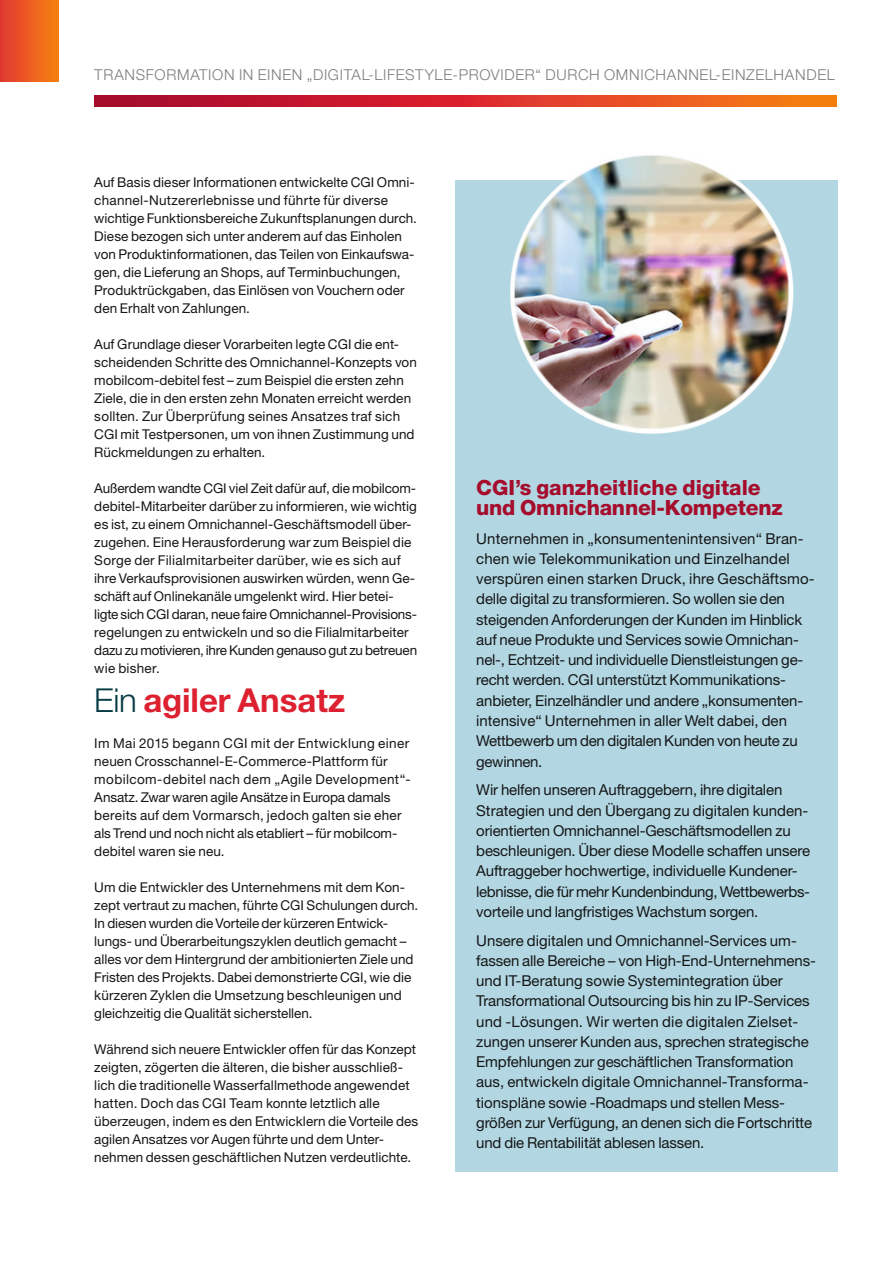
<style>
.page{position:relative;width:893px;height:1263px;background:#fff}
.page>*{position:absolute;margin:0;border:0;box-sizing:border-box;transform-origin:0 0}
.t1{font:700 33px "Helvetica Neue LT Std";color:#dd2130}
.t2{font:800 21px/19.5px "Helvetica Neue LT Std";color:#a60d2c}
.t3{font:15px/20.2px "Helvetica Neue LT Std";letter-spacing:-.01em;color:#151616}
.t4{font:300 15px "Helvetica Neue LT Std";letter-spacing:.045em;color:#7c7d7c}
.t5{font:13.5px/18px "Helvetica Neue LT Std";letter-spacing:.005em;color:#151616}
.s1{font-weight:300;color:#093b45}
</style>
<div class="page">
<div style="left:0;top:0;width:58px;height:81px;background:linear-gradient(to right,#e13732,#f58010)"></div>
<svg style="left:94px;top:96px;width:742px;height:10px;background:#d43527"></svg>
<div style="left:455px;top:180px;width:383px;height:991px;background:#b2d7e3"></div>
<img style="left:511px;top:155px;width:282px;height:278px">
<p class="t4" style="left:94px;top:65px;width:742px">TRANSFORMATION IN EINEN „DIGITAL-LIFESTYLE-PROVIDER“ DURCH OMNICHANNEL-EINZELHANDEL</p>
<p class="t5" style="left:94px;top:173px;width:324px">Auf Basis dieser Informationen entwickelte CGI Omni&shy;channel-Nutzererlebnisse und führte für diverse wichtige Funktionsbereiche Zukunftsplanungen durch.<br>Diese bezogen sich unter anderem auf das Einholen von Produktinformationen, das Teilen von Einkaufswa&shy;gen, die Lieferung an Shops, auf Terminbuchungen, Produktrückgaben, das Einlösen von Vouchern oder den Erhalt von Zahlungen.</p>
<p class="t5" style="left:94px;top:335px;width:324px">Auf Grundlage dieser Vorarbeiten legte CGI die ent&shy;scheidenden Schritte des Omnichannel-Konzepts von mobilcom-debitel fest – zum Beispiel die ersten zehn Ziele, die in den ersten zehn Monaten erreicht werden sollten. Zur Überprüfung seines Ansatzes traf sich CGI mit Testpersonen, um von ihnen Zustimmung und Rückmeldungen zu erhalten.</p>
<p class="t5" style="left:94px;top:479px;width:324px">Außerdem wandte CGI viel Zeit dafür auf, die mobilcom&shy;debitel-Mitarbeiter darüber zu informieren, wie wichtig es ist, zu einem Omnichannel-Geschäftsmodell über&shy;zugehen. Eine Herausforderung war zum Beispiel die Sorge der Filialmitarbeiter darüber, wie es sich auf ihre Verkaufsprovisionen auswirken würden, wenn Ge&shy;schäft auf Onlinekanäle umgelenkt wird. Hier betei&shy;ligte sich CGI daran, neue faire Omnichannel-Provisions&shy;regelungen zu entwickeln und so die Filialmitarbeiter dazu zu motivieren, ihre Kunden genauso gut zu betreuen wie bisher.</p>
<h1 class="t1" style="left:94px;top:680px;width:253px"><span class="s1">Ein</span> agiler Ansatz</h1>
<p class="t5" style="left:94px;top:734px;width:318px">Im Mai 2015 begann CGI mit der Entwicklung einer neuen Crosschannel-E-Commerce-Plattform für mobilcom-debitel nach dem „Agile Development“- Ansatz. Zwar waren agile Ansätze in Europa damals bereits auf dem Vormarsch, jedoch galten sie eher als Trend und noch nicht als etabliert – für mobilcom&shy;debitel waren sie neu.</p>
<p class="t5" style="left:94px;top:878px;width:325px">Um die Entwickler des Unternehmens mit dem Kon&shy;zept vertraut zu machen, führte CGI Schulungen durch.<br>In diesen wurden die Vorteile der kürzeren Entwick&shy;lungs- und Überarbeitungszyklen deutlich gemacht – alles vor dem Hintergrund der ambitionierten Ziele und Fristen des Projekts. Dabei demonstrierte CGI, wie die kürzeren Zyklen die Umsetzung beschleunigen und gleichzeitig die Qualität sicherstellen.</p>
<p class="t5" style="left:94px;top:1040px;width:325px">Während sich neuere Entwickler offen für das Konzept zeigten, zögerten die älteren, die bisher ausschließ&shy;lich die traditionelle Wasserfallmethode angewendet hatten. Doch das CGI Team konnte letztlich alle überzeugen, indem es den Entwicklern die Vorteile des agilen Ansatzes vor Augen führte und dem Unter&shy;nehmen dessen geschäftlichen Nutzen verdeutlichte.</p>
<h2 class="t2" style="left:476px;top:478px;width:308px">CGI’s ganzheitliche digitale und Omnichannel-Kompetenz</h2>
<p class="t3" style="left:476px;top:528px;width:340px">Unternehmen in „konsumentenintensiven“ Bran&shy;chen wie Telekommunikation und Einzelhandel verspüren einen starken Druck, ihre Geschäftsmo&shy;delle digital zu transformieren. So wollen sie den steigenden Anforderungen der Kunden im Hinblick auf neue Produkte und Services sowie Omnichan&shy;nel-, Echtzeit- und individuelle Dienstleistungen ge&shy;recht werden. CGI unterstützt Kommunikations&shy;anbieter, Einzelhändler und andere „konsumenten&shy;intensive“ Unternehmen in aller Welt dabei, den Wettbewerb um den digitalen Kunden von heute zu gewinnen.</p>
<p class="t3" style="left:476px;top:779px;width:335px">Wir helfen unseren Auftraggebern, ihre digitalen Strategien und den Übergang zu digitalen kunden&shy;orientierten Omnichannel-Geschäftsmodellen zu beschleunigen. Über diese Modelle schaffen unsere Auftraggeber hochwertige, individuelle Kundener&shy;lebnisse, die für mehr Kundenbindung, Wettbewerbs&shy;vorteile und langfristiges Wachstum sorgen.</p>
<p class="t3" style="left:476px;top:930px;width:341px">Unsere digitalen und Omnichannel-Services um&shy;fassen alle Bereiche – von High-End-Unternehmens&shy;und IT-Beratung sowie Systemintegration über Transformational Outsourcing bis hin zu IP-Services und -Lösungen. Wir werten die digitalen Zielset&shy;zungen unserer Kunden aus, sprechen strategische Empfehlungen zur geschäftlichen Transformation aus, entwickeln digitale Omnichannel-Transforma&shy;tionspläne sowie -Roadmaps und stellen Mess&shy;größen zur Verfügung, an denen sich die Fortschritte und die Rentabilität ablesen lassen.</p>
</div>
